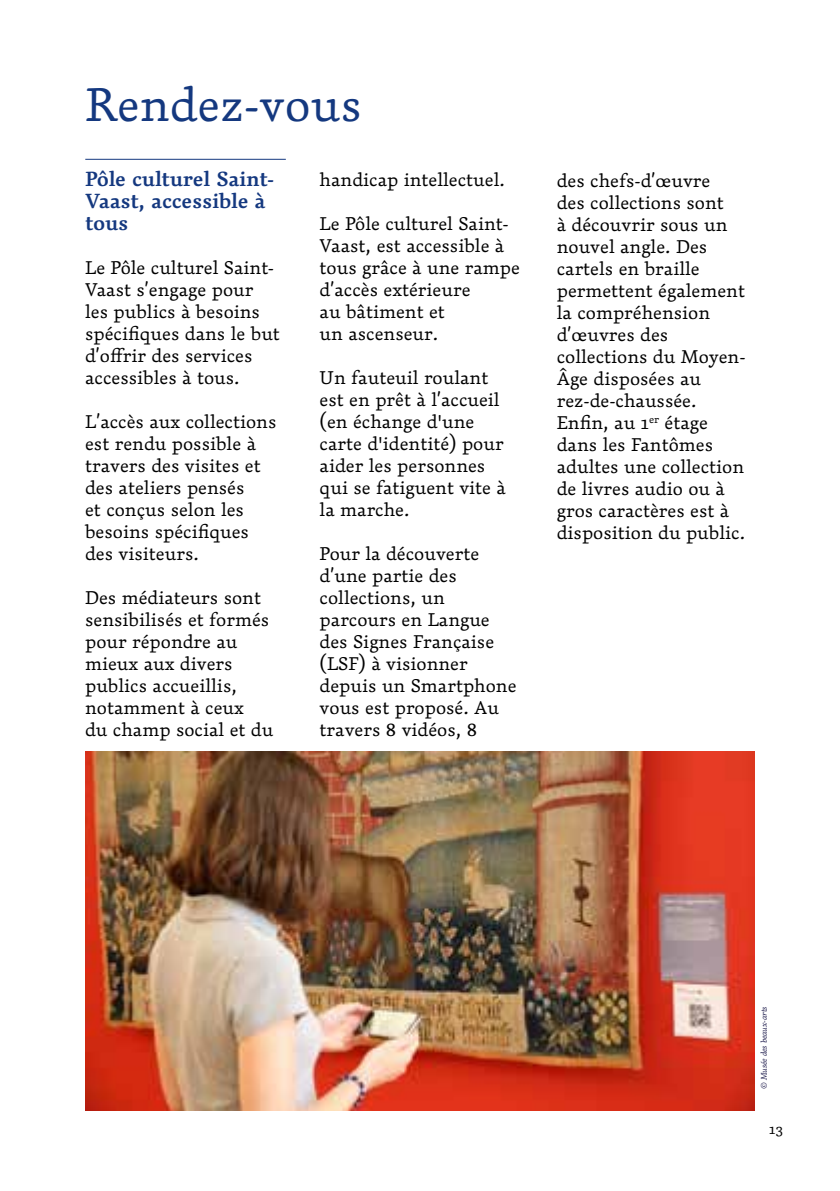
<style>
.page{position:relative;width:840px;height:1191px;background:#fff}
.page>*{position:absolute;margin:0;border:0;box-sizing:border-box;transform-origin:0 0}
.t1{font:300 46px "Dederon LOT";color:#14387f}
.t2{font:600 20px/22px "Dederon LOT";letter-spacing:-.015em;color:#14387f}
.t3{font:300 18px/22px "Dederon LOT";color:#000}
.t4{font:300 14px "Dederon LOT";color:#000}
.t5{font:italic 300 8px "Dederon LOT";letter-spacing:-.02em;color:#232150}
</style>
<div class="page">
<hr style="left:85px;top:159px;width:201px;height:1px;background:#14387f">
<img style="left:85px;top:751px;width:669px;height:360px">
<h1 class="t1" style="left:85px;top:76px;width:278px">Rendez-vous</h1>
<p class="t2" style="left:85px;top:168px;width:190px">Pôle culturel Saint-<br>Vaast, accessible à tous</p>
<p class="t3" style="left:85px;top:257px;width:196px">Le Pôle culturel Saint-<br>Vaast s’engage pour les publics à besoins spécifiques dans le but d’offrir des services accessibles à tous.</p>
<p class="t3" style="left:85px;top:411px;width:193px">L’accès aux collections est rendu possible à travers des visites et des ateliers pensés<br>et conçus selon les besoins spécifiques des visiteurs.</p>
<p class="t3" style="left:85px;top:586px;width:190px">Des médiateurs sont sensibilisés et formés pour répondre au mieux aux divers publics accueillis, notamment à ceux<br>du champ social et du</p>
<p class="t3" style="left:319px;top:169px;width:187px">handicap intellectuel.</p>
<p class="t3" style="left:319px;top:213px;width:202px">Le Pôle culturel Saint-<br>Vaast, est accessible à tous grâce à une rampe d’accès extérieure<br>au bâtiment et<br>un ascenseur.</p>
<p class="t3" style="left:319px;top:367px;width:188px">Un fauteuil roulant est en prêt à l’accueil (en échange d'une carte d'identité) pour aider les personnes qui se fatiguent vite à la marche.</p>
<p class="t3" style="left:319px;top:543px;width:198px">Pour la découverte d’une partie des collections, un parcours en Langue des Signes Française (LSF) à visionner depuis un Smartphone vous est proposé. Au travers 8 vidéos, 8</p>
<p class="t3" style="left:556px;top:169px;width:190px">des chefs-d’œuvre<br>des collections sont<br>à découvrir sous un nouvel angle. Des cartels en braille permettent également la compréhension d’œuvres des collections du Moyen-<br>Âge disposées au rez-de-chaussée.<br>Enfin, au 1<sup>er</sup> étage dans les Fantômes adultes une collection de livres audio ou à gros caractères est à disposition du public.</p>
<p class="t5" style="left:758px;top:1089px;width:84px;rotate:-90deg">© Musée des beaux-arts</p>
<p class="t4" style="left:768px;top:1120px;width:16px">13</p>
</div>
